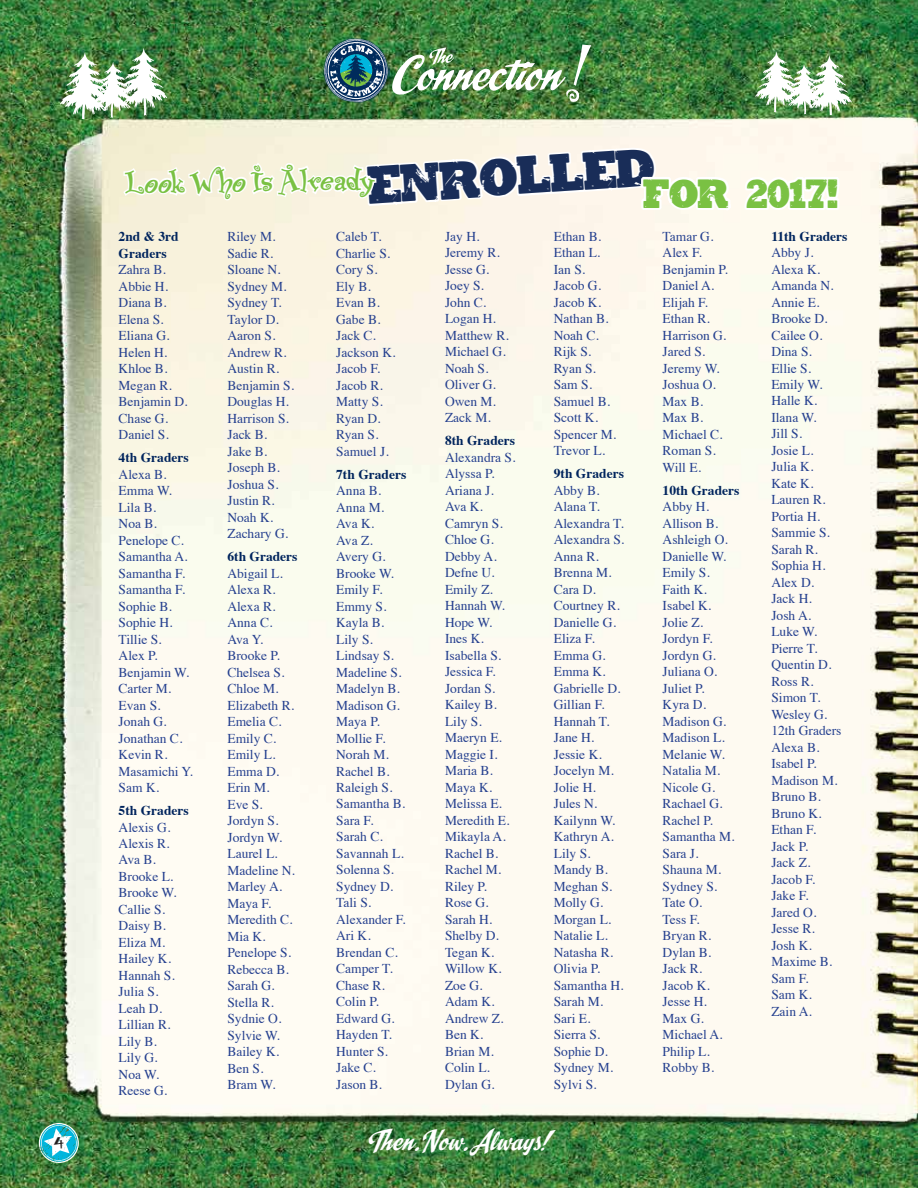
<style>
.page{position:relative;width:918px;height:1188px;background:#fff}
.page>*{position:absolute;margin:0;border:0;box-sizing:border-box;transform-origin:0 0}
.t1{font:49.35px "Marvelouz DSG";color:#192d58;scale:.9 1}
.t2{font:37.95px "Marvelouz DSG";letter-spacing:-.075em;color:#7ac143;scale:.9 1}
.t3{font:36.15px "Paisley ICG Two";color:#7ac143;scale:.85 1}
.t4{font:30px "CC Spills";letter-spacing:.02em;color:#fff}
.t5{font:13.5px/16.5px "Times";color:#25408f}
.t6{font:700 13.5px/16.2px "Times";color:#00245d}
.t7{font:12px "Funhouse";color:#221f1f}
</style>
<div class="page">
<img style="left:0;top:0;width:918px;height:1188px">
<svg style="left:742px;top:171px;width:100px;height:41px"></svg>
<svg style="left:121px;top:146px;width:612px;height:480px"></svg>
<img style="left:31px;top:39px;width:856px;height:96px">
<img style="left:37px;top:1123px;width:844px;height:40px">
<h1 class="t1" style="left:364px;top:160px;width:324px;rotate:-4deg">enrolled</h1>
<h3 class="t3" style="left:124px;top:160px;width:297px;rotate:-1deg">Look Who Is Already</h3>
<p class="t6" style="left:119px;top:227px;width:62px">2nd &amp; 3rd<br>Graders</p>
<p class="t5" style="left:119px;top:260px;width:70px">Zahra B.<br>Abbie H.<br>Diana B.<br>Elena S.<br>Eliana G.<br>Helen H.<br>Khloe B.<br>Megan R.<br>Benjamin D.<br>Chase G.<br>Daniel S.</p>
<p class="t6" style="left:119px;top:448px;width:72px">4th Graders</p>
<p class="t5" style="left:119px;top:465px;width:76px">Alexa B.<br>Emma W.<br>Lila B.<br>Noa B.<br>Penelope C.<br>Samantha A.<br>Samantha F.<br>Samantha F.<br>Sophie B.<br>Sophie H.<br>Tillie S.<br>Alex P.<br>Benjamin W.<br>Carter M.<br>Evan S.<br>Jonah G.<br>Jonathan C.<br>Kevin R.<br>Masamichi Y.<br>Sam K.</p>
<p class="t6" style="left:119px;top:801px;width:72px">5th Graders</p>
<p class="t5" style="left:119px;top:818px;width:59px">Alexis G.<br>Alexis R.<br>Ava B.<br>Brooke L.<br>Brooke W.<br>Callie S.<br>Daisy B.<br>Eliza M.<br>Hailey K.<br>Hannah S.<br>Julia S.<br>Leah D.<br>Lillian R.<br>Lily B.<br>Lily G.<br>Noa W.<br>Reese G.</p>
<h2 class="t2" style="left:642px;top:173px;width:221px">for 2017!</h2>
<p class="t6" style="left:771px;top:226px;width:78px">11th Graders</p>
<p class="t5" style="left:771px;top:243px;width:72px">Abby J.<br>Alexa K.<br>Amanda N.<br>Annie E.<br>Brooke D.<br>Cailee O.<br>Dina S.<br>Ellie S.<br>Emily W.<br>Halle K.<br>Ilana W.<br>Jill S.<br>Josie L.<br>Julia K.<br>Kate K.<br>Lauren R.<br>Portia H.<br>Sammie S.<br>Sarah R.<br>Sophia H.<br>Alex D.<br>Jack H.<br>Josh A.<br>Luke W.<br>Pierre T.<br>Quentin D.<br>Ross R.<br>Simon T.<br>Wesley G.<br>12th Graders<br>Alexa B.<br>Isabel P.<br>Madison M.<br>Bruno B.<br>Bruno K.<br>Ethan F.<br>Jack P.<br>Jack Z.<br>Jacob F.<br>Jake F.<br>Jared O.<br>Jesse R.<br>Josh K.<br>Maxime B.<br>Sam F.<br>Sam K.<br>Zain A.</p>
<p class="t5" style="left:663px;top:227px;width:67px">Tamar G.<br>Alex F.<br>Benjamin P.<br>Daniel A.<br>Elijah F.<br>Ethan R.<br>Harrison G.<br>Jared S.<br>Jeremy W.<br>Joshua O.<br>Max B.<br>Max B.<br>Michael C.<br>Roman S.<br>Will E.</p>
<p class="t6" style="left:663px;top:481px;width:78px">10th Graders</p>
<p class="t5" style="left:663px;top:497px;width:73px">Abby H.<br>Allison B.<br>Ashleigh O.<br>Danielle W.<br>Emily S.<br>Faith K.<br>Isabel K.<br>Jolie Z.<br>Jordyn F.<br>Jordyn G.<br>Juliana O.<br>Juliet P.<br>Kyra D.<br>Madison G.<br>Madison L.<br>Melanie W.<br>Natalia M.<br>Nicole G.<br>Rachael G.<br>Rachel P.<br>Samantha M.<br>Sara J.<br>Shauna M.<br>Sydney S.<br>Tate O.<br>Tess F.<br>Bryan R.<br>Dylan B.<br>Jack R.<br>Jacob K.<br>Jesse H.<br>Max G.<br>Michael A.<br>Philip L.<br>Robby B.</p>
<p class="t5" style="left:554px;top:227px;width:64px">Ethan B.<br>Ethan L.<br>Ian S.<br>Jacob G.<br>Jacob K.<br>Nathan B.<br>Noah C.<br>Rijk S.<br>Ryan S.<br>Sam S.<br>Samuel B.<br>Scott K.<br>Spencer M.<br>Trevor L.</p>
<p class="t6" style="left:554px;top:464px;width:72px">9th Graders</p>
<p class="t5" style="left:554px;top:481px;width:72px">Abby B.<br>Alana T.<br>Alexandra T.<br>Alexandra S.<br>Anna R.<br>Brenna M.<br>Cara D.<br>Courtney R.<br>Danielle G.<br>Eliza F.<br>Emma G.<br>Emma K.<br>Gabrielle D.<br>Gillian F.<br>Hannah T.<br>Jane H.<br>Jessie K.<br>Jocelyn M.<br>Jolie H.<br>Jules N.<br>Kailynn W.<br>Kathryn A.<br>Lily S.<br>Mandy B.<br>Meghan S.<br>Molly G.<br>Morgan L.<br>Natalie L.<br>Natasha R.<br>Olivia P.<br>Samantha H.<br>Sarah M.<br>Sari E.<br>Sierra S.<br>Sophie D.<br>Sydney M.<br>Sylvi S.</p>
<p class="t5" style="left:336px;top:227px;width:61px">Caleb T.<br>Charlie S.<br>Cory S.<br>Ely B.<br>Evan B.<br>Gabe B.<br>Jack C.<br>Jackson K.<br>Jacob F.<br>Jacob R.<br>Matty S.<br>Ryan D.<br>Ryan S.<br>Samuel J.</p>
<p class="t6" style="left:336px;top:464px;width:72px">7th Graders</p>
<p class="t5" style="left:336px;top:481px;width:71px">Anna B.<br>Anna M.<br>Ava K.<br>Ava Z.<br>Avery G.<br>Brooke W.<br>Emily F.<br>Emmy S.<br>Kayla B.<br>Lily S.<br>Lindsay S.<br>Madeline S.<br>Madelyn B.<br>Madison G.<br>Maya P.<br>Mollie F.<br>Norah M.<br>Rachel B.<br>Raleigh S.<br>Samantha B.<br>Sara F.<br>Sarah C.<br>Savannah L.<br>Solenna S.<br>Sydney D.<br>Tali S.<br>Alexander F.<br>Ari K.<br>Brendan C.<br>Camper T.<br>Chase R.<br>Colin P.<br>Edward G.<br>Hayden T.<br>Hunter S.<br>Jake C.<br>Jason B.</p>
<p class="t5" style="left:227px;top:227px;width:68px">Riley M.<br>Sadie R.<br>Sloane N.<br>Sydney M.<br>Sydney T.<br>Taylor D.<br>Aaron S.<br>Andrew R.<br>Austin R.<br>Benjamin S.<br>Douglas H.<br>Harrison S.<br>Jack B.<br>Jake B.<br>Joseph B.<br>Joshua S.<br>Justin R.<br>Noah K.<br>Zachary G.</p>
<p class="t6" style="left:227px;top:547px;width:72px">6th Graders</p>
<p class="t5" style="left:227px;top:564px;width:69px">Abigail L.<br>Alexa R.<br>Alexa R.<br>Anna C.<br>Ava Y.<br>Brooke P.<br>Chelsea S.<br>Chloe M.<br>Elizabeth R.<br>Emelia C.<br>Emily C.<br>Emily L.<br>Emma D.<br>Erin M.<br>Eve S.<br>Jordyn S.<br>Jordyn W.<br>Laurel L.<br>Madeline N.<br>Marley A.<br>Maya F.<br>Meredith C.<br>Mia K.<br>Penelope S.<br>Rebecca B.<br>Sarah G.<br>Stella R.<br>Sydnie O.<br>Sylvie W.<br>Bailey K.<br>Ben S.<br>Bram W.</p>
<p class="t5" style="left:445px;top:227px;width:65px">Jay H.<br>Jeremy R.<br>Jesse G.<br>Joey S.<br>John C.<br>Logan H.<br>Matthew R.<br>Michael G.<br>Noah S.<br>Oliver G.<br>Owen M.<br>Zack M.</p>
<p class="t6" style="left:445px;top:431px;width:72px">8th Graders</p>
<p class="t5" style="left:445px;top:448px;width:72px">Alexandra S.<br>Alyssa P.<br>Ariana J.<br>Ava K.<br>Camryn S.<br>Chloe G.<br>Debby A.<br>Defne U.<br>Emily Z.<br>Hannah W.<br>Hope W.<br>Ines K.<br>Isabella S.<br>Jessica F.<br>Jordan S.<br>Kailey B.<br>Lily S.<br>Maeryn E.<br>Maggie I.<br>Maria B.<br>Maya K.<br>Melissa E.<br>Meredith E.<br>Mikayla A.<br>Rachel B.<br>Rachel M.<br>Riley P.<br>Rose G.<br>Sarah H.<br>Shelby D.<br>Tegan K.<br>Willow K.<br>Zoe G.<br>Adam K.<br>Andrew Z.<br>Ben K.<br>Brian M.<br>Colin L.<br>Dylan G.</p>
<p class="t7" style="left:54px;top:1136px;width:12px">4</p>
<h3 class="t4" style="left:368px;top:1128px;width:183px">Then.Now.Always!</h3>
</div>
